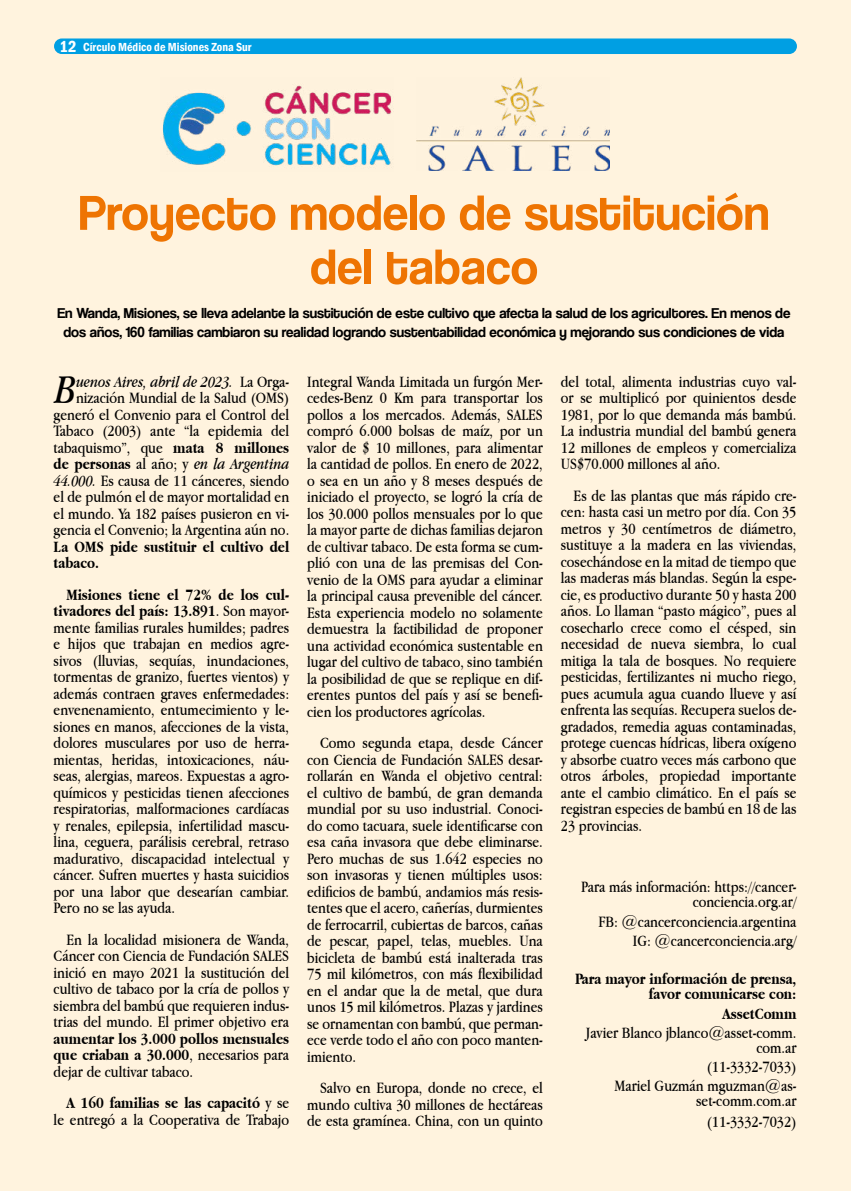
<style>
.page{position:relative;width:851px;height:1191px;background:#fff}
.page>*{position:absolute;margin:0;border:0;box-sizing:border-box;transform-origin:0 0}
.t1{font:51px/54px "Coolvetica Rg";letter-spacing:.01em;color:#ee7402;text-align:center}
.t2{font:italic 42.6px "Apple Garamond";color:#000}
.t3{font:16.5px/16.5px "Apple Garamond";color:#000;text-align:right}
.t4{font:700 16.5px/16.5px "Apple Garamond";color:#000}
.t5{font:15px/19.5px "Coolvetica Rg";color:#000;text-align:center}
.t6{font:600 condensed 12px "Franklin Gothic";color:#fff}
.s1{font-size:16.5px}
.s2{font-style:italic}
.s3{font-weight:700}
.s4{font-weight:400}
</style>
<div class="page">
<hr style="left:850px;top:0;width:1px;height:1191px;background:#fff1d6">
<div style="left:0;top:0;width:850px;height:1190px;background:#fff3de"></div>
<div style="left:54px;top:38px;width:742px;height:16px;background:#009fe3;border-radius:8px"></div>
<img style="left:163px;top:85px;width:229px;height:81px">
<img style="left:416px;top:78px;width:193px;height:92px">
<p class="t6" style="left:60px;top:39px;width:193px"><span class="s1">12</span> Círculo Médico de Misiones Zona Sur</p>
<h1 class="t1" style="left:79px;top:185px;width:692px">Proyecto modelo de sustitución del tabaco</h1>
<p class="t5" style="left:57px;top:303px;width:734px">En Wanda, Misiones, se lleva adelante la sustitución de este cultivo que afecta la salud de los agricultores. En menos de dos años, 160 familias cambiaron su realidad logrando sustentabilidad económica y mejorando sus condiciones de vida</p>
<p class="t3" style="left:54px;top:373px;width:237px"><span class="s2">uenos Aires, abril de 2023.</span> La Orga&shy;nización Mundial de la Salud (OMS) generó el Convenio para el Control del Tabaco (2003) ante “la epidemia del tabaquismo”, que <span class="s3">mata 8 millones de personas</span> al año; y <span class="s2">en la Argentina 44.000.</span> Es causa de 11 cánceres, siendo el de pulmón el de mayor mortalidad en el mundo. Ya 182 países pusieron en vi&shy;gencia el Convenio; la Argentina aún no.</p>
<p class="t4" style="left:54px;top:538px;width:237px">La OMS pide sustituir el cultivo del tabaco.</p>
<p class="t3" style="left:54px;top:586px;width:237px;text-align:justify;text-indent:13px"><span class="s3">Misiones tiene el 72% de los cul&shy;tivadores del país: 13.891</span>. Son mayor&shy;mente familias rurales humildes; padres e hijos que trabajan en medios agre&shy;sivos (lluvias, sequías, inundaciones, tormentas de granizo, fuertes vientos) y además contraen graves enfermedades: envenenamiento, entumecimiento y le&shy;siones en manos, afecciones de la vista, dolores musculares por uso de herra&shy;mientas, heridas, intoxicaciones, náu&shy;seas, alergias, mareos. Expuestas a agro&shy;químicos y pesticidas tienen afecciones respiratorias, malformaciones cardíacas y renales, epilepsia, infertilidad mascu&shy;lina, ceguera, parálisis cerebral, retraso madurativo, discapacidad intelectual y cáncer. Sufren muertes y hasta suicidios por una labor que desearían cambiar.<br>Pero no se las ayuda.</p>
<p class="t3" style="left:54px;top:931px;width:237px;text-align:justify;text-indent:13px">En la localidad misionera de Wanda, Cáncer con Ciencia de Fundación SALES inició en mayo 2021 la sustitución del cultivo de tabaco por la cría de pollos y siembra del bambú que requieren indus&shy;trias del mundo. El primer objetivo era</p>
<p class="t4" style="left:54px;top:1030px;width:237px;text-align:justify">aumentar los 3.000 pollos mensuales que criaban a 30.000<span class="s4">, necesarios para dejar de cultivar tabaco.</span></p>
<p class="t3" style="left:54px;top:1094px;width:237px"><span class="s3">A 160 familias se las capacitó</span> y se le entregó a la Cooperativa de Trabajo</p>
<h2 class="t2" style="left:55px;top:365px;width:22px">B</h2>
<p class="t3" style="left:307px;top:373px;width:237px;text-align:justify">Integral Wanda Limitada un furgón Mer&shy;cedes-Benz 0 Km para transportar los pollos a los mercados. Además, SALES compró 6.000 bolsas de maíz, por un valor de $ 10 millones, para alimentar la cantidad de pollos. En enero de 2022, o sea en un año y 8 meses después de iniciado el proyecto, se logró la cría de los 30.000 pollos mensuales por lo que la mayor parte de dichas familias dejaron de cultivar tabaco. De esta forma se cum&shy;plió con una de las premisas del Con&shy;venio de la OMS para ayudar a eliminar la principal causa prevenible del cáncer.<br>Esta experiencia modelo no solamente demuestra la factibilidad de proponer una actividad económica sustentable en lugar del cultivo de tabaco, sino también la posibilidad de que se replique en dif&shy;erentes puntos del país y así se benefi&shy;cien los productores agrícolas.</p>
<p class="t3" style="left:307px;top:734px;width:237px;text-align:justify;text-indent:13px">Como segunda etapa, desde Cáncer con Ciencia de Fundación SALES desar&shy;rollarán en Wanda el objetivo central: el cultivo de bambú, de gran demanda mundial por su uso industrial. Conoci&shy;do como tacuara, suele identificarse con esa caña invasora que debe eliminarse.<br>Pero muchas de sus 1.642 especies no son invasoras y tienen múltiples usos: edificios de bambú, andamios más resis&shy;tentes que el acero, cañerías, durmientes de ferrocarril, cubiertas de barcos, cañas de pescar, papel, telas, muebles. Una bicicleta de bambú está inalterada tras 75 mil kilómetros, con más flexibilidad en el andar que la de metal, que dura unos 15 mil kilómetros. Plazas y jardines se ornamentan con bambú, que perman&shy;ece verde todo el año con poco manten&shy;imiento.</p>
<p class="t3" style="left:307px;top:1079px;width:237px;text-align:justify;text-indent:13px">Salvo en Europa, donde no crece, el mundo cultiva 30 millones de hectáreas de esta gramínea. China, con un quinto</p>
<p class="t3" style="left:560px;top:373px;width:237px;text-align:justify">del total, alimenta industrias cuyo val&shy;or se multiplicó por quinientos desde 1981, por lo que demanda más bambú.<br>La industria mundial del bambú genera 12 millones de empleos y comercializa US$70.000 millones al año.</p>
<p class="t3" style="left:560px;top:487px;width:237px;text-align:justify;text-indent:13px">Es de las plantas que más rápido cre&shy;cen: hasta casi un metro por día. Con 35 metros y 30 centímetros de diámetro, sustituye a la madera en las viviendas, cosechándose en la mitad de tiempo que las maderas más blandas. Según la espe&shy;cie, es productivo durante 50 y hasta 200 años. Lo llaman “pasto mágico”, pues al cosecharlo crece como el césped, sin necesidad de nueva siembra, lo cual mitiga la tala de bosques. No requiere pesticidas, fertilizantes ni mucho riego, pues acumula agua cuando llueve y así enfrenta las sequías. Recupera suelos de&shy;gradados, remedia aguas contaminadas, protege cuencas hídricas, libera oxígeno y absorbe cuatro veces más carbono que otros árboles, propiedad importante ante el cambio climático. En el país se registran especies de bambú en 18 de las 23 provincias.</p>
<p class="t3" style="left:581px;top:879px;width:217px;line-height:15px">Para más información: https://cancer&shy;conciencia.org.ar/</p>
<p class="t3" style="left:598px;top:911px;width:199px;line-height:19.2px">FB: @cancerconciencia.argentina<br>IG: @cancerconciencia.arg/</p>
<p class="t4" style="left:575px;top:971px;width:223px;line-height:15px;text-align:right">Para mayor información de prensa, favor comunicarse con:</p>
<p class="t4" style="left:722px;top:1005px;width:76px">AssetComm</p>
<p class="t3" style="left:585px;top:1024px;width:212px;line-height:15px">Javier Blanco jblanco@asset-comm. com.ar</p>
<p class="t3" style="left:614px;top:1057px;width:183px;line-height:19.2px">(11-3332-7033)<br>Mariel Guzmán mguzman@as-</p>
<p class="t3" style="left:696px;top:1090px;width:102px;line-height:20.7px">set-comm.com.ar (11-3332-7032)</p>
</div>
